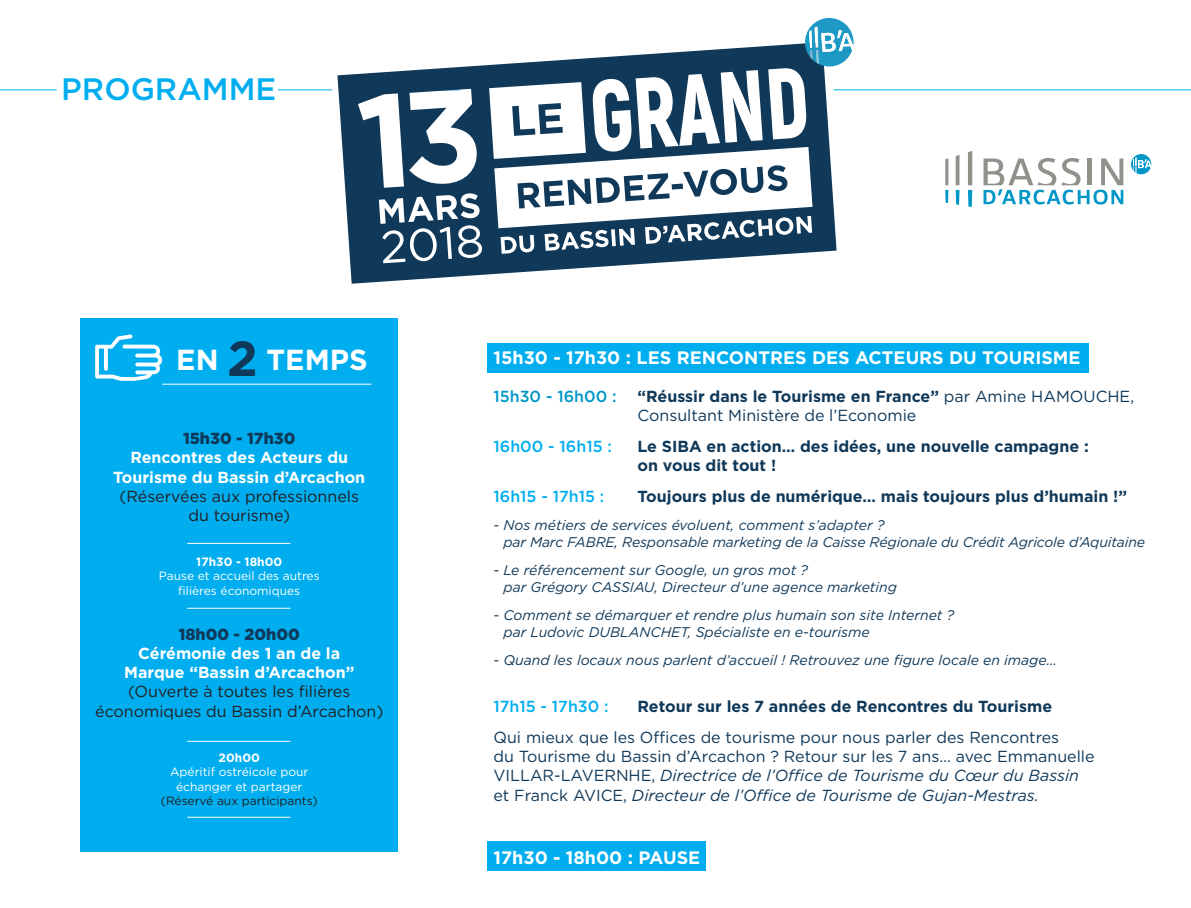
<style>
.page{position:relative;width:1191px;height:908px;background:#fff}
.page>*{position:absolute;margin:0;border:0;box-sizing:border-box;transform-origin:0 0}
.t1{font:500 31px "Gotham";color:#00aeef}
.t2{font:700 29px "Gotham";color:#fff}
.t3{font:700 18px "Gotham";color:#fff}
.t4{font:16px/19.2px "Gotham";color:#0f3859}
.t5{font:700 16px/19.2px "Gotham";color:#0f3859}
.t6{font:16px/19.2px "Gotham";color:#231f20;text-align:center}
.t7{font:700 16px/19.2px "Gotham";color:#fff;text-align:center}
.t8{font:500 16px "Gotham";color:#00aeef}
.t9{font:500 16px "Gotham";color:#0096c7}
.t10{font:italic 14px/16.8px "Gotham";color:#0f3859}
.t11{font:12px/14.4px "Gotham";color:#fff;text-align:center}
.s1{font-size:49.2px;color:#0f3859}
.s2{font-weight:900;color:#0f3859}
.s3{font-weight:400;color:#231f20}
.s4{font-weight:700}
.s5{font-weight:700;color:#fff}
.s6{color:#231f20}
.s7{font-style:italic}
</style>
<div class="page">
<hr style="left:0;top:89px;width:57px;height:1px;background:#00aeef">
<hr style="left:833px;top:89px;width:358px;height:1px;background:#00aeef">
<hr style="left:278px;top:89px;width:54px;height:1px;background:#00aeef">
<div style="left:81px;top:318px;width:317px;height:533px;background:#00aeef"></div>
<svg style="left:95px;top:334px;width:67px;height:46px"></svg>
<hr style="left:162px;top:383px;width:209px;height:1px;background:#fff">
<hr style="left:187px;top:816px;width:103px;height:1px;background:#fff">
<hr style="left:187px;top:740px;width:103px;height:1px;background:#fff">
<hr style="left:187px;top:607px;width:103px;height:1px;background:#fff">
<hr style="left:187px;top:543px;width:103px;height:1px;background:#fff">
<div style="left:487px;top:342px;width:602px;height:30px;background:#00aeef"></div>
<div style="left:487px;top:841px;width:219px;height:29px;background:#00aeef"></div>
<svg style="left:337px;top:43px;width:499px;height:240px"></svg>
<svg style="left:781px;top:81px;width:13px;height:44px"></svg>
<svg style="left:517px;top:165px;width:270px;height:43px"></svg>
<svg style="left:804px;top:18px;width:49px;height:49px"></svg>
<svg style="left:983px;top:158px;width:140px;height:46px"></svg>
<svg style="left:955px;top:155px;width:4px;height:30px"></svg>
<svg style="left:945px;top:158px;width:3px;height:45px"></svg>
<svg style="left:955px;top:190px;width:4px;height:15px"></svg>
<svg style="left:968px;top:151px;width:4px;height:56px"></svg>
<svg style="left:1131px;top:154px;width:20px;height:20px"></svg>
<p class="t1" style="left:61px;top:69px;width:216px">PROGRAMME</p>
<p class="t2" style="left:176px;top:340px;width:193px">EN <span class="s1">2</span> TEMPS</p>
<p class="t7" style="left:113px;top:428px;width:253px"><span class="s2">15h30 - 17h30<br></span>Rencontres des Acteurs du<br>Tourisme du Bassin d’Arcachon <span class="s3">(Réservées aux professionnels du tourisme)</span></p>
<p class="t11" style="left:159px;top:554px;width:162px"><span class="s4">17h30 - 18h00<br></span>Pause et accueil des autres filières économiques</p>
<p class="t6" style="left:95px;top:624px;width:290px"><span class="s2">18h00 - 20h00<br></span><span class="s5">Cérémonie des 1 an de la<br>Marque “Bassin d’Arcachon” </span>(Ouverte à toutes les filières économiques du Bassin d’Arcachon)</p>
<p class="t11" style="left:161px;top:749px;width:158px"><span class="s4">20h00<br></span>Apéritif ostréicole pour échanger et partager <span class="s6">(Réservé aux participants)</span></p>
<p class="t3" style="left:493px;top:345px;width:588px">15h30 - 17h30 : LES RENCONTRES DES ACTEURS DU TOURISME</p>
<p class="t9" style="left:493px;top:386px;width:125px">15h30 - 16h00 :</p>
<p class="t4" style="left:637px;top:386px;width:498px"><span class="s4">“Réussir dans le Tourisme en France”</span> par Amine HAMOUCHE,<br>Consultant Ministère de l’Economie</p>
<p class="t8" style="left:493px;top:435px;width:120px">16h00 - 16h15 :</p>
<p class="t5" style="left:637px;top:436px;width:453px">Le SIBA en action… des idées, une nouvelle campagne : on vous dit tout !</p>
<p class="t8" style="left:493px;top:485px;width:112px">16h15 - 17h15 :</p>
<p class="t5" style="left:637px;top:486px;width:491px">Toujours plus de numérique… mais toujours plus d’humain !”</p>
<p class="t10" style="left:503px;top:516px;width:643px;text-indent:-10px">- Nos métiers de services évoluent, comment s’adapter ?<br>par Marc FABRE, Responsable marketing de la Caisse Régionale du Crédit Agricole d’Aquitaine</p>
<p class="t10" style="left:503px;top:561px;width:395px;text-indent:-10px">- Le référencement sur Google, un gros mot ?<br>par Grégory CASSIAU, Directeur d’une agence marketing</p>
<p class="t10" style="left:503px;top:606px;width:452px;text-indent:-10px">- Comment se démarquer et rendre plus humain son site Internet ? par Ludovic DUBLANCHET, Spécialiste en e-tourisme</p>
<p class="t10" style="left:493px;top:650px;width:565px">- Quand les locaux nous parlent d’accueil ! Retrouvez une figure locale en image…</p>
<p class="t8" style="left:493px;top:696px;width:117px">17h15 - 17h30 :</p>
<p class="t5" style="left:637px;top:696px;width:416px">Retour sur les 7 années de Rencontres du Tourisme</p>
<p class="t4" style="left:493px;top:727px;width:602px">Qui mieux que les Offices de tourisme pour nous parler des Rencontres<br>du Tourisme du Bassin d’Arcachon ? Retour sur les 7 ans… avec Emmanuelle VILLAR-LAVERNHE, <span class="s7">Directrice de l’Office de Tourisme du Cœur du Bassin </span>et Franck AVICE, <span class="s7">Directeur de l’Office de Tourisme de Gujan-Mestras.</span></p>
<p class="t3" style="left:493px;top:845px;width:208px">17h30 - 18h00 : PAUSE</p>
</div>
